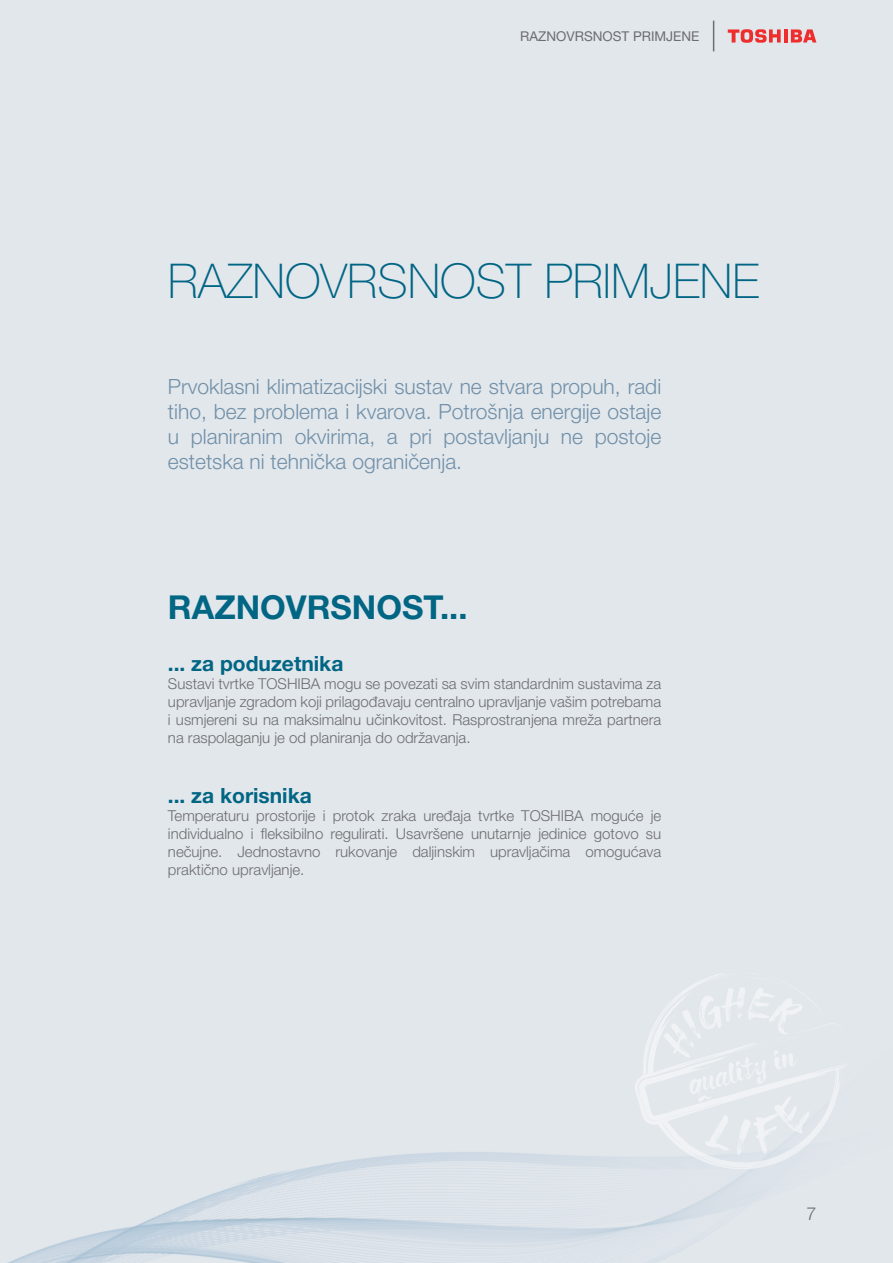
<style>
.page{position:relative;width:893px;height:1263px;background:#e2e7ec}
.page>*{position:absolute;margin:0;border:0;box-sizing:border-box;transform-origin:0 0}
.t1{font:100 48px "Helvetica Neue LT Pro";color:#016584}
.t2{font:700 33px "Helvetica Neue LT Pro";color:#016584}
.t3{font:300 21px/25.2px "Helvetica Neue LT Pro";color:#7190a8;text-align:justify}
.t4{font:700 21px "Helvetica Neue LT Pro";color:#016584}
.t5{font:300 18px "Helvetica Neue LT Pro";color:#6c6d70}
.t6{font:300 15px/18px "Helvetica Neue LT Pro";color:#6c6d70;text-align:justify}
.t7{font:13.5px "Helvetica Neue LT Pro";color:#6c6d70}
</style>
<div class="page">
<img style="left:8px;top:1152px;width:746px;height:111px">
<hr style="left:784px;top:29px;width:4px;height:14px;background:#ee2e2c">
<svg style="left:791px;top:29px;width:25px;height:14px"></svg>
<svg style="left:728px;top:29px;width:53px;height:14px"></svg>
<hr style="left:713px;top:21px;width:1px;height:30px;background:#6c6d70">
<svg style="left:635px;top:974px;width:212px;height:195px"></svg>
<p class="t7" style="left:520px;top:28px;width:181px">RAZNOVRSNOST PRIMJENE</p>
<h1 class="t1" style="left:168px;top:254px;width:593px">RAZNOVRSNOST PRIMJENE</h1>
<h3 class="t3" style="left:168px;top:373px;width:495px">Prvoklasni klimatizacijski sustav ne stvara propuh, radi tiho, bez problema i kvarova. Potrošnja energije ostaje u planiranim okvirima, a pri postavljanju ne postoje estetska ni tehnička ograničenja.</h3>
<h2 class="t2" style="left:168px;top:587px;width:301px">RAZNOVRSNOST...</h2>
<h3 class="t4" style="left:168px;top:651px;width:177px">... za poduzetnika</h3>
<p class="t6" style="left:168px;top:675px;width:495px">Sustavi tvrtke TOSHIBA mogu se povezati sa svim standardnim sustavima za upravljanje zgradom koji prilagođavaju centralno upravljanje vašim potrebama i usmjereni su na maksimalnu učinkovitost. Rasprostranjena mreža partnera na raspolaganju je od planiranja do održavanja.</p>
<h3 class="t4" style="left:168px;top:782px;width:145px">... za korisnika</h3>
<p class="t6" style="left:168px;top:806px;width:495px">Temperaturu prostorije i protok zraka uređaja tvrtke TOSHIBA moguće je individualno i fleksibilno regulirati. Usavršene unutarnje jedinice gotovo su nečujne. Jednostavno rukovanje daljinskim upravljačima omogućava praktično upravljanje.</p>
<p class="t5" style="left:806px;top:1202px;width:12px">7</p>
</div>
